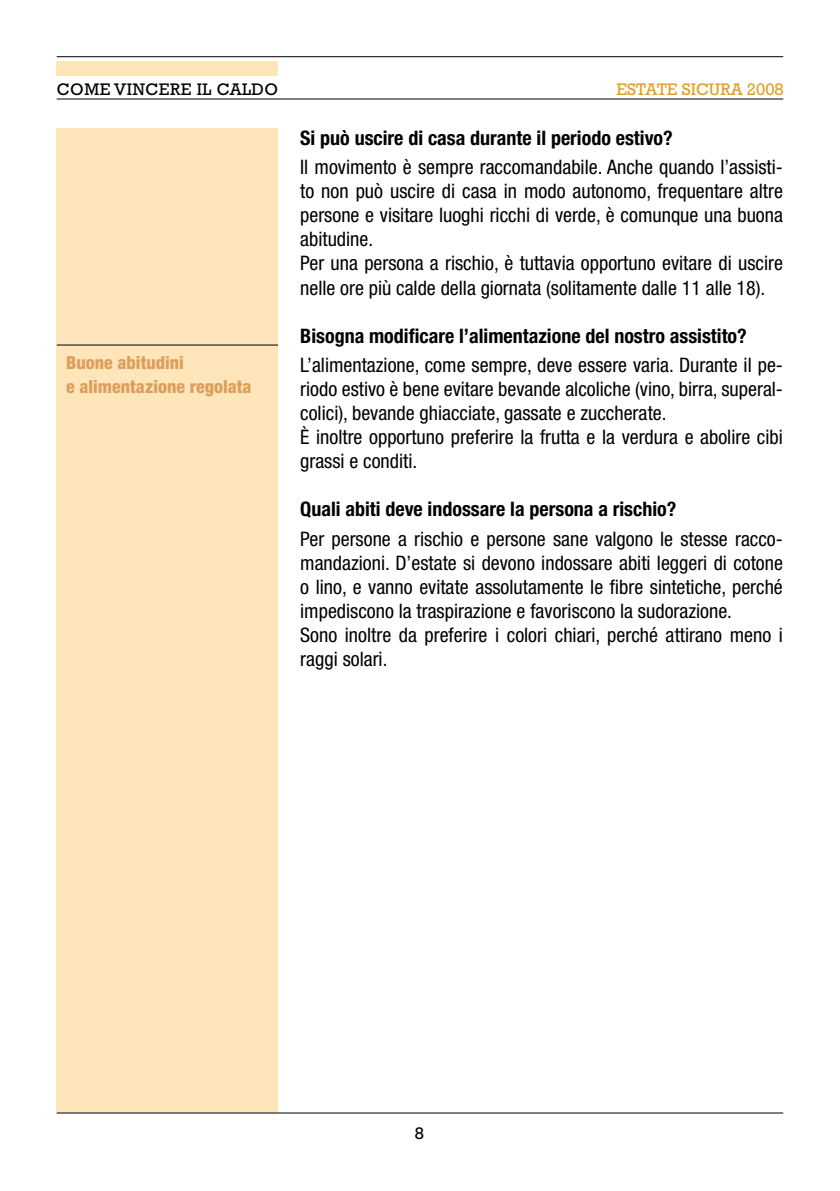
<style>
.page{position:relative;width:840px;height:1191px;background:#fff}
.page>*{position:absolute;margin:0;border:0;box-sizing:border-box;transform-origin:0 0}
.t1{font:condensed 20px/24px "Helvetica Neue";color:#000}
.t2{font:700 condensed 20px "Helvetica Neue";color:#000}
.t3{font:800 condensed 18px/24px "Helvetica Neue";color:#db9f5b}
.t4{font:17px "Rockwell";letter-spacing:.03em;color:#000}
.t5{font:17px "Rockwell";color:#e39d24}
</style>
<div class="page">
<div style="left:57px;top:129px;width:221px;height:984px;background:#fee5ba"></div>
<hr style="left:57px;top:56px;width:725px;height:1px;background:#000">
<hr style="left:57px;top:99px;width:725px;height:1px;background:#000">
<div style="left:57px;top:62px;width:221px;height:14px;background:#fee5ba"></div>
<hr style="left:57px;top:1112px;width:725px;height:1px;background:#000">
<hr style="left:57px;top:344px;width:221px;height:1px;background:#000">
<p class="t4" style="left:57px;top:79px;width:223px">COME VINCERE IL CALDO</p>
<p class="t5" style="left:616px;top:79px;width:169px">ESTATE SICURA 2008</p>
<p class="t3" style="left:66px;top:350px;width:187px">Buone abitudini<br>e alimentazione regolata</p>
<p class="t2" style="left:300px;top:126px;width:374px">Si può uscire di casa durante il periodo estivo?</p>
<p class="t1" style="left:300px;top:155px;width:484px">Il movimento è sempre raccomandabile. Anche quando l’assisti&shy;to non può uscire di casa in modo autonomo, frequentare altre persone e visitare luoghi ricchi di verde, è comunque una buona abitudine.<br>Per una persona a rischio, è tuttavia opportuno evitare di uscire nelle ore più calde della giornata (solitamente dalle 11 alle 18).</p>
<p class="t2" style="left:300px;top:323px;width:448px">Bisogna modificare l’alimentazione del nostro assistito?</p>
<p class="t1" style="left:300px;top:353px;width:484px">L’alimentazione, come sempre, deve essere varia. Durante il pe&shy;riodo estivo è bene evitare bevande alcoliche (vino, birra, superal&shy;colici), bevande ghiacciate, gassate e zuccherate.<br>È inoltre opportuno preferire la frutta e la verdura e abolire cibi grassi e conditi.</p>
<p class="t2" style="left:300px;top:497px;width:377px">Quali abiti deve indossare la persona a rischio?</p>
<p class="t1" style="left:300px;top:527px;width:484px">Per persone a rischio e persone sane valgono le stesse racco&shy;mandazioni. D’estate si devono indossare abiti leggeri di cotone o lino, e vanno evitate assolutamente le fibre sintetiche, perché impediscono la traspirazione e favoriscono la sudorazione.<br>Sono inoltre da preferire i colori chiari, perché attirano meno i raggi solari.</p>
<p class="t4" style="left:414px;top:1122px;width:11px">8</p>
</div>
